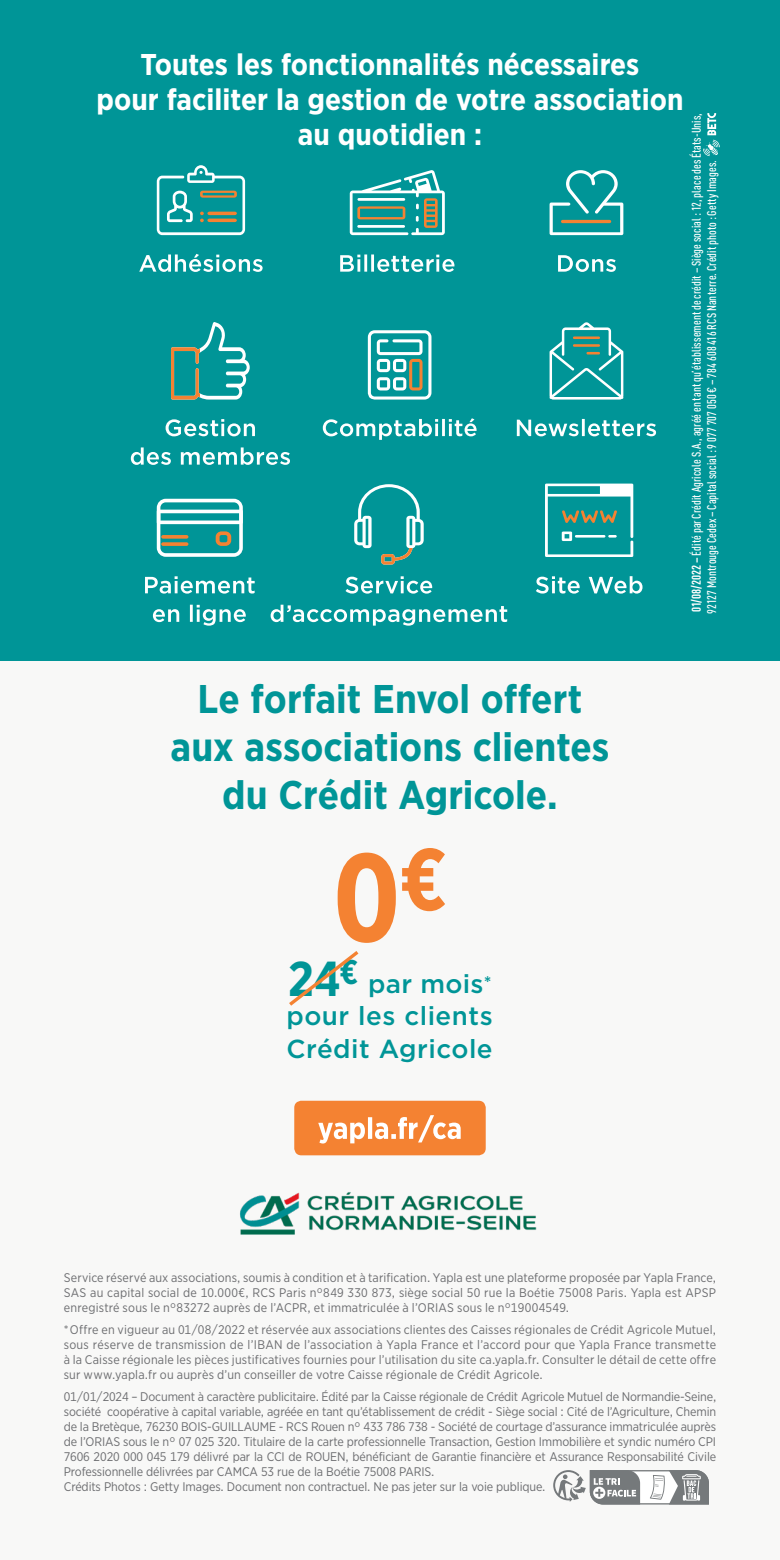
<style>
.page{position:relative;width:780px;height:1560px;background:#fff}
.page>*{position:absolute;margin:0;border:0;box-sizing:border-box;transform-origin:0 0}
.t1{font:700 125px "Gotham Narrow";color:#f48232}
.t2{font:700 48.75px "Gotham Narrow";color:#009597}
.t3{font:700 40px "Gotham Narrow";color:#009597}
.t4{font:700 30px "Gotham Narrow";color:#fff}
.t5{font:500 26px "Gotham";letter-spacing:.02em;color:#009597}
.t6{font:12.5px/15px "Gotham Narrow";letter-spacing:-.01em;color:#6c6d70;text-align:justify}
.t7{font:500 condensed 12.5px/15.5px "DINOT";letter-spacing:.005em;color:#fff}
.s1{font-weight:700}
</style>
<div class="page">
<div style="left:0;top:0;width:780px;height:1559px;background:#f8f8f7"></div>
<div style="left:0;top:0;width:780px;height:660px;background:#009597"></div>
<svg style="left:289px;top:951px;width:70px;height:55px"></svg>
<div style="left:294px;top:1100px;width:191px;height:55px;background:#f48232;border-radius:7px"></div>
<svg style="left:318px;top:1115px;width:142px;height:28px"></svg>
<svg style="left:703px;top:113px;width:16px;height:43px"></svg>
<svg style="left:157px;top:165px;width:88px;height:70px"></svg>
<svg style="left:350px;top:170px;width:95px;height:65px"></svg>
<svg style="left:549px;top:322px;width:74px;height:77px"></svg>
<svg style="left:517px;top:419px;width:139px;height:17px"></svg>
<svg style="left:549px;top:170px;width:74px;height:65px"></svg>
<svg style="left:368px;top:330px;width:63px;height:69px"></svg>
<svg style="left:323px;top:418px;width:153px;height:22px"></svg>
<svg style="left:545px;top:483px;width:88px;height:74px"></svg>
<hr style="left:575px;top:535px;width:30px;height:2px;background:#fff">
<svg style="left:536px;top:576px;width:106px;height:17px"></svg>
<svg style="left:139px;top:254px;width:123px;height:18px"></svg>
<svg style="left:340px;top:254px;width:114px;height:18px"></svg>
<svg style="left:558px;top:255px;width:58px;height:17px"></svg>
<svg style="left:153px;top:604px;width:93px;height:21px"></svg>
<svg style="left:145px;top:576px;width:110px;height:17px"></svg>
<svg style="left:157px;top:498px;width:86px;height:58px"></svg>
<svg style="left:131px;top:447px;width:159px;height:18px"></svg>
<svg style="left:165px;top:419px;width:90px;height:17px"></svg>
<svg style="left:270px;top:604px;width:237px;height:21px"></svg>
<svg style="left:345px;top:576px;width:87px;height:17px"></svg>
<svg style="left:354px;top:484px;width:69px;height:80px"></svg>
<svg style="left:171px;top:322px;width:79px;height:77px"></svg>
<svg style="left:553px;top:1470px;width:156px;height:34px"></svg>
<img style="left:240px;top:1192px;width:297px;height:43px">
<p class="t4" style="left:141px;top:46px;width:500px">Toutes les fonctionnalités nécessaires</p>
<p class="t4" style="left:96px;top:81px;width:588px">pour faciliter la gestion de votre association</p>
<p class="t4" style="left:298px;top:116px;width:186px">au quotidien :</p>
<p class="t7" style="left:688px;top:613px;width:502px;rotate:-90deg"><span class="s1">01/08/2022 –</span> Édité par Crédit Agricole S.A., agréé en tant qu’établissement de crédit – Siège social : 12, place des États-Unis,<br>92127 Montrouge Cedex – Capital social : 9 077 707 050 € – 784 608 416 RCS Nanterre. Crédit photo : Getty Images.</p>
<p class="t3" style="left:198px;top:673px;width:386px">Le forfait Envol offert</p>
<p class="t3" style="left:170px;top:721px;width:440px">aux associations clientes</p>
<p class="t3" style="left:222px;top:769px;width:337px">du Crédit Agricole.</p>
<p class="t1" style="left:333px;top:817px;width:114px">0<sup>€</sup></p>
<p class="t5" style="left:368px;top:966px;width:125px">par mois<sup>*</sup></p>
<p class="t5" style="left:286px;top:998px;width:208px">pour les clients</p>
<p class="t5" style="left:286px;top:1031px;width:208px">Crédit Agricole</p>
<p class="t2" style="left:288px;top:947px;width:71px">24<sup>€</sup></p>
<p class="t6" style="left:64px;top:1269px;width:654px">Service réservé aux associations, soumis à condition et à tarification. Yapla est une plateforme proposée par Yapla France, SAS au capital social de 10.000€, RCS Paris n°849 330 873, siège social 50 rue la Boétie 75008 Paris. Yapla est APSP enregistré sous le n°83272 auprès de l’ACPR, et immatriculée à l’ORIAS sous le n°19004549.</p>
<p class="t6" style="left:64px;top:1321px;width:653px">* Offre en vigueur au 01/08/2022 et réservée aux associations clientes des Caisses régionales de Crédit Agricole Mutuel, sous réserve de transmission de l’IBAN de l’association à Yapla France et l’accord pour que Yapla France transmette à la Caisse régionale les pièces justificatives fournies pour l’utilisation du site ca.yapla.fr. Consulter le détail de cette offre sur www.yapla.fr ou auprès d’un conseiller de votre Caisse régionale de Crédit Agricole.</p>
<p class="t6" style="left:64px;top:1388px;width:654px">01/01/2024 – Document à caractère publicitaire. Édité par la Caisse régionale de Crédit Agricole Mutuel de Normandie-Seine, société coopérative à capital variable, agréée en tant qu’établissement de crédit - Siège social : Cité de l’Agriculture, Chemin de la Bretèque, 76230 BOIS-GUILLAUME - RCS Rouen n° 433 786 738 - Société de courtage d’assurance immatriculée auprès de l’ORIAS sous le n° 07 025 320. Titulaire de la carte professionnelle Transaction, Gestion Immobilière et syndic numéro CPI 7606 2020 000 045 179 délivré par la CCI de ROUEN, bénéficiant de Garantie financière et Assurance Responsabilité Civile Professionnelle délivrées par CAMCA 53 rue de la Boétie 75008 PARIS.</p>
<p class="t6" style="left:64px;top:1478px;width:483px">Crédits Photos : Getty Images. Document non contractuel. Ne pas jeter sur la voie publique.</p>
</div>
